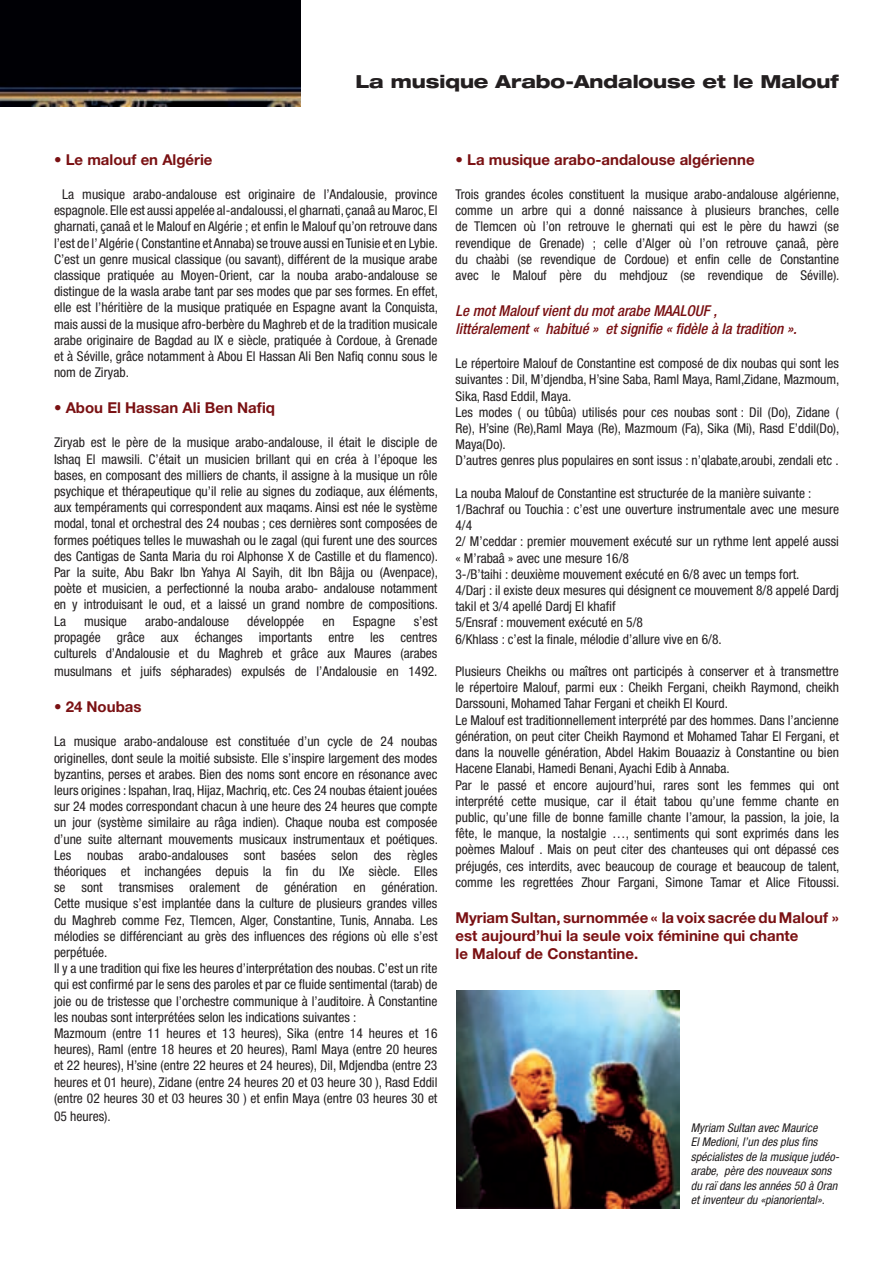
<style>
.page{position:relative;width:893px;height:1263px;background:#fff}
.page>*{position:absolute;margin:0;border:0;box-sizing:border-box;transform-origin:0 0}
.t1{font:800 expanded 18px "Helvetica Neue";color:#231f20}
.t2{font:700 15px/18px "Helvetica Neue";color:#7a1113}
.t3{font:italic 500 condensed 15px/18px "Helvetica Neue";color:#7a1113}
.t4{font:condensed 13.5px/16.2px "Helvetica Neue";color:#231f20;text-align:justify}
.t5{font:italic condensed 12px/14.4px "Helvetica Neue";color:#231f20}
</style>
<div class="page">
<img style="left:0;top:0;width:301px;height:106px">
<img style="left:456px;top:991px;width:223px;height:218px">
<h1 class="t1" style="left:355px;top:70px;width:485px">La musique Arabo-Andalouse et le Malouf</h1>
<p class="t2" style="left:54px;top:150px;width:160px">• Le malouf en Algérie</p>
<p class="t4" style="left:54px;top:186px;width:385px;text-indent:8px">La musique arabo-andalouse est originaire de l’Andalousie, province espagnole. Elle est aussi appelée al-andaloussi, el gharnati, çanaâ au Maroc, El gharnati, çanaâ et le Malouf en Algérie ; et enfin le Malouf qu’on retrouve dans l’est de l’ Algérie ( Constantine et Annaba) se trouve aussi en Tunisie et en Lybie.<br>C’est un genre musical classique (ou savant), différent de la musique arabe classique pratiquée au Moyen-Orient, car la nouba arabo-andalouse se distingue de la wasla arabe tant par ses modes que par ses formes. En effet, elle est l’héritière de la musique pratiquée en Espagne avant la Conquista, mais aussi de la musique afro-berbère du Maghreb et de la tradition musicale arabe originaire de Bagdad au IX e siècle, pratiquée à Cordoue, à Grenade et à Séville, grâce notamment à Abou El Hassan Ali Ben Nafiq connu sous le nom de Ziryab.</p>
<p class="t2" style="left:54px;top:399px;width:223px">• Abou El Hassan Ali Ben Nafiq</p>
<p class="t4" style="left:54px;top:434px;width:386px">Ziryab est le père de la musique arabo-andalouse, il était le disciple de Ishaq El mawsili. C’était un musicien brillant qui en créa à l’époque les bases, en composant des milliers de chants, il assigne à la musique un rôle psychique et thérapeutique qu’il relie au signes du zodiaque, aux éléments, aux tempéraments qui correspondent aux maqams. Ainsi est née le système modal, tonal et orchestral des 24 noubas ; ces dernières sont composées de formes poétiques telles le muwashah ou le zagal (qui furent une des sources des Cantigas de Santa Maria du roi Alphonse X de Castille et du flamenco).<br>Par la suite, Abu Bakr Ibn Yahya Al Sayih, dit Ibn Bâjja ou (Avenpace), poète et musicien, a perfectionné la nouba arabo- andalouse notamment en y introduisant le oud, et a laissé un grand nombre de compositions.<br>La</p>
<p class="t4" style="left:84px;top:613px;width:44px">musique</p>
<p class="t4" style="left:145px;top:613px;width:85px">arabo-andalouse</p>
<p class="t4" style="left:247px;top:613px;width:58px">développée</p>
<p class="t4" style="left:322px;top:613px;width:14px">en</p>
<p class="t4" style="left:353px;top:613px;width:44px">Espagne</p>
<p class="t4" style="left:54px;top:613px;width:385px;text-indent:360px">s’est propagée grâce aux échanges importants entre les centres culturels d’Andalousie et du Maghreb et grâce aux Maures (arabes</p>
<p class="t4" style="left:54px;top:663px;width:385px">musulmans et juifs sépharades) expulsés de l’Andalousie en 1492.</p>
<p class="t2" style="left:54px;top:697px;width:89px">• 24 Noubas</p>
<p class="t4" style="left:54px;top:733px;width:385px;text-align:left">La musique arabo-andalouse est constituée d’un cycle de 24 noubas originelles, dont seule la moitié subsiste. Elle s’inspire largement des modes byzantins, perses et arabes. Bien des noms sont encore en résonance avec leurs origines : Ispahan, Iraq, Hijaz, Machriq, etc. Ces 24 noubas étaient jouées sur 24 modes correspondant chacun à une heure des 24 heures que compte un jour (système similaire au râga indien). Chaque nouba est composée d’une suite alternant mouvements musicaux instrumentaux et poétiques.<br>Les noubas arabo-andalouses sont basées selon des règles théoriques et inchangées depuis la fin du IXe siècle. Elles se sont transmises oralement de génération en génération.<br>Cette musique s’est implantée dans la culture de plusieurs grandes villes du Maghreb comme Fez, Tlemcen, Alger, Constantine, Tunis, Annaba. Les mélodies se différenciant au grès des influences des régions où elle s’est perpétuée.<br>Il y a une tradition qui fixe les heures d’interprétation des noubas. C’est un rite qui est confirmé par le sens des paroles et par ce fluide sentimental (tarab) de joie ou de tristesse que l’orchestre communique à l’auditoire. À Constantine les noubas sont interprétées selon les indications suivantes :<br>Mazmoum (entre 11 heures et 13 heures), Sika (entre 14 heures et 16 heures), Raml (entre 18 heures et 20 heures), Raml Maya (entre 20 heures et 22 heures), H’sine (entre 22 heures et 24 heures), Dil, Mdjendba (entre 23 heures et 01 heure), Zidane (entre 24 heures 20 et 03 heure 30 ), Rasd Eddil (entre 02 heures 30 et 03 heures 30 ) et enfin Maya (entre 03 heures 30 et</p>
<p class="t4" style="left:54px;top:1108px;width:58px">05 heures).</p>
<p class="t2" style="left:455px;top:150px;width:301px">• La musique arabo-andalouse algérienne</p>
<p class="t4" style="left:455px;top:186px;width:385px">Trois grandes écoles constituent la musique arabo-andalouse algérienne, comme un arbre qui a donné naissance à plusieurs branches, celle de Tlemcen où l’on retrouve le ghernati qui est le père du hawzi (se revendique de Grenade) ; celle d’Alger où l’on retrouve çanaâ, père du chaàbi (se revendique de Cordoue) et enfin celle de Constantine avec le Malouf père du mehdjouz (se revendique de Séville).</p>
<p class="t3" style="left:455px;top:301px;width:343px">Le mot Malouf vient du mot arabe MAALOUF ,<br>littéralement « habitué » et signifie « fidèle à la tradition ».</p>
<p class="t4" style="left:455px;top:355px;width:385px;text-align:left">Le répertoire Malouf de Constantine est composé de dix noubas qui sont les suivantes : Dil, M’djendba, H’sine Saba, Raml Maya, Raml,Zidane, Mazmoum, Sika, Rasd Eddil, Maya.<br>Les modes ( ou tûbûa) utilisés pour ces noubas sont : Dil (Do), Zidane ( Re), H’sine (Re),Raml Maya (Re), Mazmoum (Fa), Sika (Mi), Rasd E’ddil(Do), Maya(Do).<br>D’autres genres plus populaires en sont issus : n’qlabate,aroubi, zendali etc .</p>
<p class="t4" style="left:455px;top:485px;width:385px;text-align:left">La nouba Malouf de Constantine est structurée de la manière suivante :<br>1/Bachraf ou Touchia : c’est une ouverture instrumentale avec une mesure 4/4<br>2/ M’ceddar : premier mouvement exécuté sur un rythme lent appelé aussi « M’rabaâ » avec une mesure 16/8<br>3-/B’taihi : deuxième mouvement exécuté en 6/8 avec un temps fort.<br>4/Darj : il existe deux mesures qui désignent ce mouvement 8/8 appelé Dardj takil et 3/4 apellé Dardj El khafif<br>5/Ensraf : mouvement exécuté en 5/8<br>6/Khlass : c’est la finale, mélodie d’allure vive en 6/8.</p>
<p class="t4" style="left:455px;top:663px;width:385px;text-align:left">Plusieurs Cheikhs ou maîtres ont participés à conserver et à transmettre le répertoire Malouf, parmi eux : Cheikh Fergani, cheikh Raymond, cheikh Darssouni, Mohamed Tahar Fergani et cheikh El Kourd.<br>Le Malouf est traditionnellement interprété par des hommes. Dans l’ancienne génération, on peut citer Cheikh Raymond et Mohamed Tahar El Fergani, et dans la nouvelle génération, Abdel Hakim Bouaaziz à Constantine ou bien Hacene Elanabi, Hamedi Benani, Ayachi Edib à Annaba.<br>Par le passé et encore aujourd’hui, rares sont les femmes qui ont interprété cette musique, car il était tabou qu’une femme chante en public, qu’une fille de bonne famille chante l’amour, la passion, la joie, la fête, le manque, la nostalgie …, sentiments qui sont exprimés dans les poèmes Malouf . Mais on peut citer des chanteuses qui ont dépassé ces préjugés, ces interdits, avec beaucoup de courage et beaucoup de talent, comme les regrettées Zhour Fargani, Simone Tamar et Alice Fitoussi.</p>
<p class="t2" style="left:455px;top:908px;width:385px">Myriam Sultan, surnommée « la voix sacrée du Malouf » est aujourd’hui la seule voix féminine qui chante<br>le Malouf de Constantine.</p>
<p class="t5" style="left:691px;top:1120px;width:150px">Myriam Sultan avec Maurice<br>El Medioni, l’un des plus fins spécialistes de la musique judéo&shy;arabe, père des nouveaux sons du raï dans les années 50 à Oran et inventeur du «pianoriental».</p>
</div>
